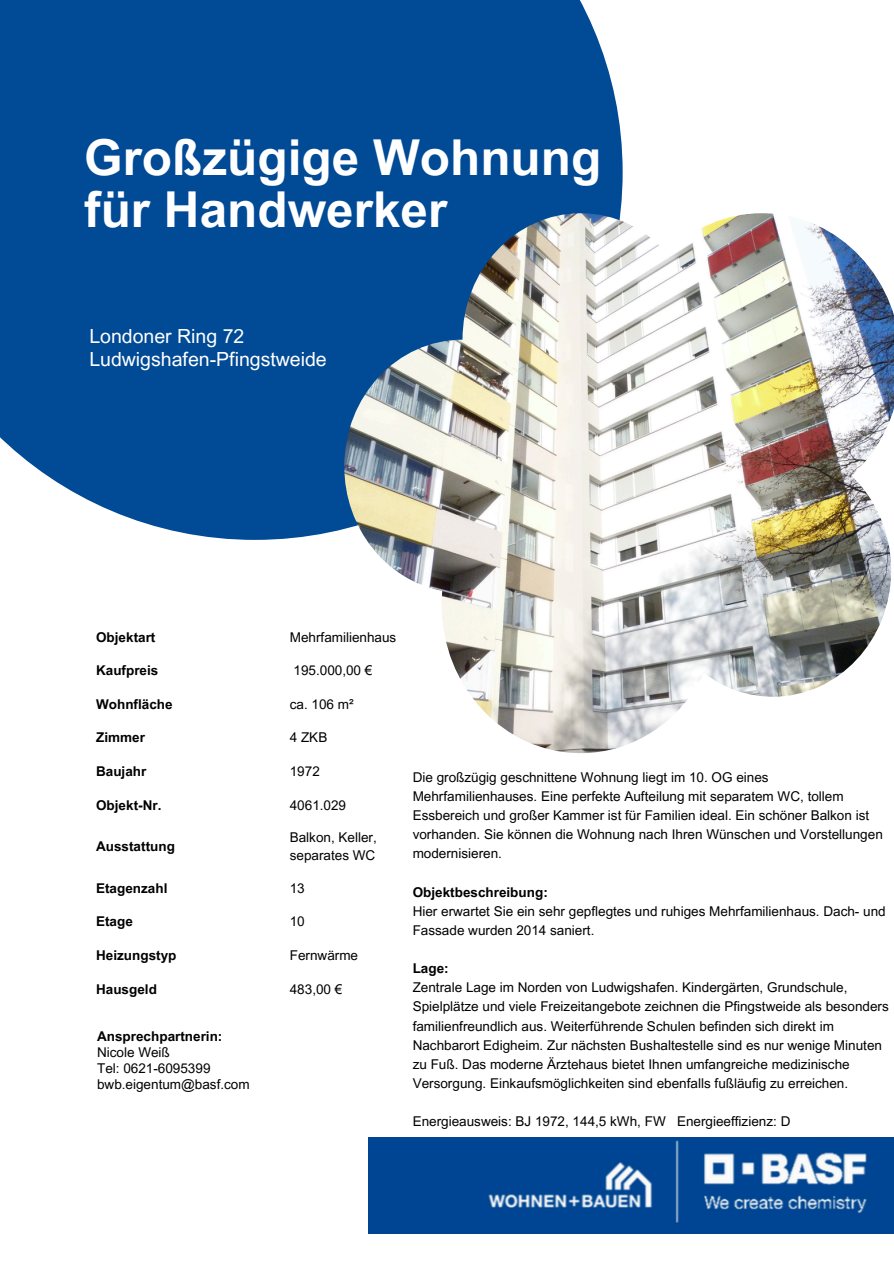
<style>
.page{position:relative;width:894px;height:1264px;background:#fff}
.page>*{position:absolute;margin:0;border:0;box-sizing:border-box;transform-origin:0 0}
.t1{font:700 49.5px/51.8px "Arial MT Pro";color:#fff}
.t2{font:19.5px/22.5px "Arial MT Pro";color:#fff}
.t3{font:13.5px/19.2px "Arial MT Pro";color:#000}
.t4{font:700 13.5px "Arial MT Pro";color:#000}
</style>
<div class="page">
<div style="left:0;top:0;width:622px;height:540px;background:#004a96"></div>
<img style="left:344px;top:213px;width:549px;height:540px">
<img style="left:369px;top:1137px;width:524px;height:95px">
<p class="t1" style="left:84px;top:138px;width:518px">Großzügige Wohnung für Handwerker</p>
<p class="t2" style="left:89px;top:327px;width:239px">Londoner Ring 72<br>Ludwigshafen-Pfingstweide</p>
<h2 class="t4" style="left:96px;top:632px;width:61px">Objektart</h2>
<p class="t3" style="left:290px;top:629px;width:108px">Mehrfamilienhaus</p>
<p class="t4" style="left:96px;top:665px;width:64px">Kaufpreis</p>
<p class="t3" style="left:293px;top:662px;width:80px">195.000,00 €</p>
<p class="t4" style="left:96px;top:699px;width:78px">Wohnfläche</p>
<p class="t3" style="left:290px;top:696px;width:65px">ca. 106 m²</p>
<p class="t4" style="left:96px;top:732px;width:50px">Zimmer</p>
<p class="t3" style="left:290px;top:729px;width:39px">4 ZKB</p>
<p class="t4" style="left:96px;top:766px;width:52px">Baujahr</p>
<p class="t3" style="left:290px;top:763px;width:32px">1972</p>
<p class="t4" style="left:96px;top:799px;width:67px">Objekt-Nr.</p>
<p class="t3" style="left:290px;top:797px;width:58px">4061.029</p>
<p class="t4" style="left:96px;top:841px;width:80px">Ausstattung</p>
<p class="t3" style="left:290px;top:830px;width:89px;line-height:18px">Balkon, Keller, separates WC</p>
<p class="t4" style="left:96px;top:883px;width:73px">Etagenzahl</p>
<p class="t3" style="left:290px;top:880px;width:17px">13</p>
<p class="t4" style="left:96px;top:916px;width:38px">Etage</p>
<p class="t3" style="left:290px;top:913px;width:17px">10</p>
<p class="t4" style="left:96px;top:950px;width:82px">Heizungstyp</p>
<p class="t3" style="left:290px;top:947px;width:70px">Fernwärme</p>
<p class="t4" style="left:96px;top:983px;width:62px">Hausgeld</p>
<p class="t3" style="left:290px;top:981px;width:54px">483,00 €</p>
<p class="t4" style="left:97px;top:1031px;width:127px">Ansprechpartnerin:</p>
<p class="t3" style="left:97px;top:1044px;width:74px">Nicole Weiß</p>
<p class="t3" style="left:97px;top:1060px;width:115px">Tel: 0621-6095399</p>
<p class="t3" style="left:97px;top:1076px;width:154px">bwb.eigentum@basf.com</p>
<p class="t3" style="left:412px;top:769px;width:471px">Die großzügig geschnittene Wohnung liegt im 10. OG eines Mehrfamilienhauses. Eine perfekte Aufteilung mit separatem WC, tollem Essbereich und großer Kammer ist für Familien ideal. Ein schöner Balkon ist vorhanden. Sie können die Wohnung nach Ihren Wünschen und Vorstellungen modernisieren.</p>
<p class="t4" style="left:412px;top:886px;width:137px">Objektbeschreibung:</p>
<p class="t3" style="left:412px;top:903px;width:474px">Hier erwartet Sie ein sehr gepflegtes und ruhiges Mehrfamilienhaus. Dach- und<br>Fassade wurden 2014 saniert.</p>
<p class="t4" style="left:412px;top:963px;width:38px">Lage:</p>
<p class="t3" style="left:412px;top:979px;width:477px">Zentrale Lage im Norden von Ludwigshafen. Kindergärten, Grundschule, Spielplätze und viele Freizeitangebote zeichnen die Pfingstweide als besonders familienfreundlich aus. Weiterführende Schulen befinden sich direkt im Nachbarort Edigheim. Zur nächsten Bushaltestelle sind es nur wenige Minuten zu Fuß. Das moderne Ärztehaus bietet Ihnen umfangreiche medizinische Versorgung. Einkaufsmöglichkeiten sind ebenfalls fußläufig zu erreichen.</p>
<p class="t3" style="left:412px;top:1113px;width:379px">Energieausweis: BJ 1972, 144,5 kWh, FW Energieeffizienz: D</p>
</div>
